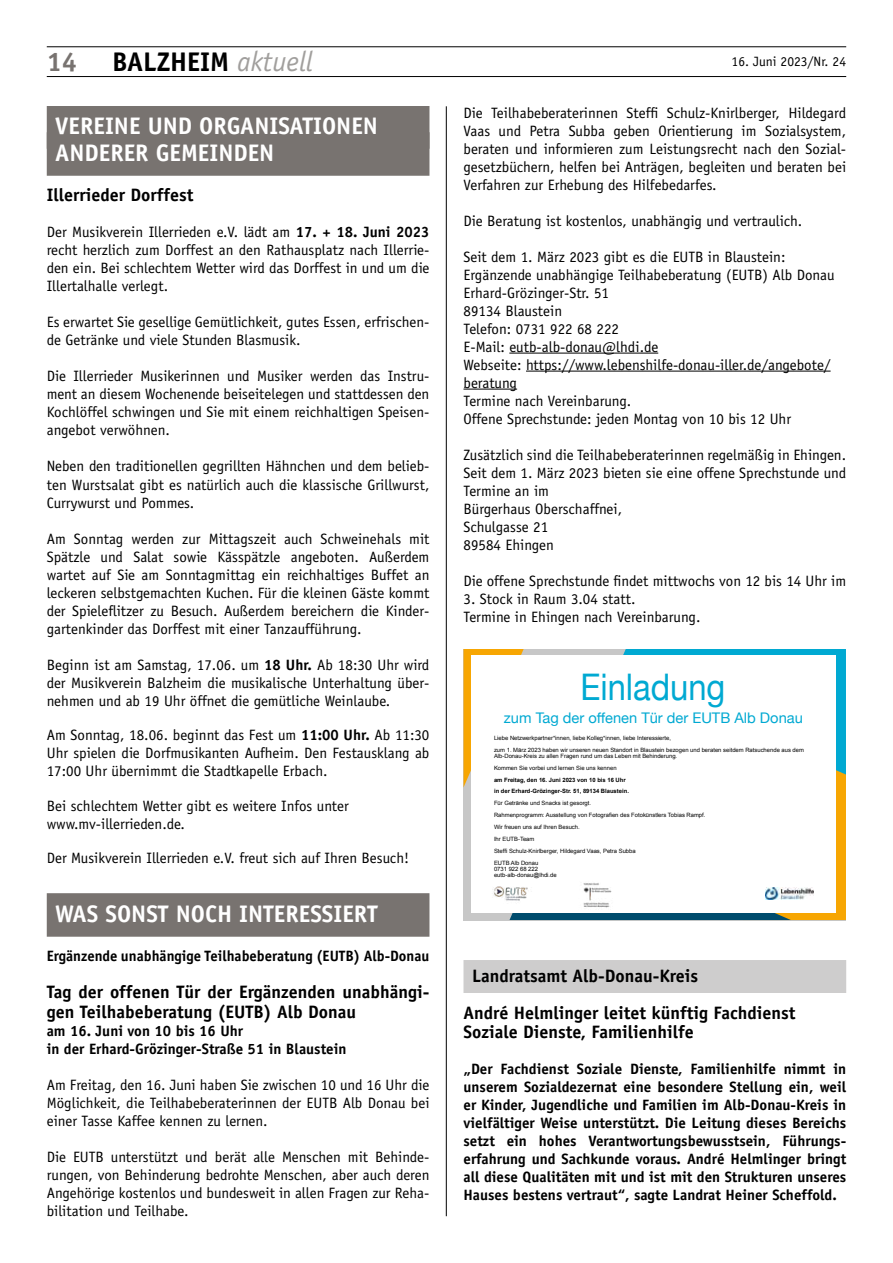
<style>
.page{position:relative;width:893px;height:1263px;background:#fff}
.page>*{position:absolute;margin:0;border:0;box-sizing:border-box;transform-origin:0 0}
.t1{font:36.6px "Helvetica Neue";color:#00a9d2;scale:.89 1}
.t2{font:700 27px "Officina Sans";color:#000}
.t3{font:700 27px "Officina Sans";color:#787370}
.t4{font:700 24px/27px "Officina Sans";color:#fff}
.t5{font:700 18px/36.9px "Officina Sans";color:#000}
.t6{font:15px/18px "Officina Sans";color:#000;text-align:justify}
.t7{font:700 15px/18px "Officina Sans";color:#000;text-align:justify}
.t8{font:14.7px "Helvetica Neue";color:#00a9d2}
.t9{font:13.5px "Officina Sans";color:#000}
.t10{font:5.85px/11.9px "Arial";color:#000}
.t11{font:700 5.85px/11.9px "Arial";color:#000}
.s1{font-weight:400;font-style:italic;font-size:28.35px;color:#a19f9d}
.s2{font-weight:700}
</style>
<div class="page">
<hr style="left:47px;top:76px;width:799px;height:1px;background:#000">
<hr style="left:47px;top:47px;width:799px;height:1px;background:#000">
<hr style="left:446px;top:106px;width:1px;height:1110px;background:#000">
<hr style="left:509px;top:353px;width:149px;height:1px;background:#000">
<hr style="left:526px;top:371px;width:305px;height:1px;background:#000">
<hr style="left:463px;top:389px;width:54px;height:1px;background:#000">
<svg style="left:463px;top:649px;width:61px;height:138px"></svg>
<svg style="left:546px;top:649px;width:300px;height:271px;background:#eead2b"></svg>
<svg style="left:509px;top:912px;width:282px;height:8px;background:#1d5e76"></svg>
<div style="left:615px;top:649px;width:231px;height:125px;background:#00a9d2"></div>
<div style="left:471px;top:655px;width:365px;height:257px;background:#fff"></div>
<img style="left:486px;top:883px;width:132px;height:31px">
<img style="left:765px;top:888px;width:49px;height:12px">
<div style="left:463px;top:960px;width:383px;height:33px;background:#cecdcd"></div>
<div style="left:47px;top:106px;width:382px;height:43px;background:#787370"></div>
<div style="left:47px;top:132px;width:382px;height:44px;background:#787370"></div>
<div style="left:47px;top:894px;width:382px;height:42px;background:#787370"></div>
<h2 class="t3" style="left:47px;top:45px;width:32px">14</h2>
<h2 class="t2" style="left:112px;top:45px;width:202px">BALZHEIM <span class="s1">aktuell</span></h2>
<p class="t9" style="left:732px;top:53px;width:116px">16. Juni 2023/Nr. 24</p>
<p class="t6" style="left:463px;top:104px;width:384px">Die Teilhabeberaterinnen Steffi Schulz-Knirlberger, Hildegard Vaas und Petra Subba geben Orientierung im Sozialsystem, beraten und informieren zum Leistungsrecht nach den Sozial&shy;gesetzbüchern, helfen bei Anträgen, begleiten und beraten bei Verfahren zur Erhebung des Hilfebedarfes.</p>
<p class="t6" style="left:463px;top:212px;width:340px">Die Beratung ist kostenlos, unabhängig und vertraulich.</p>
<p class="t6" style="left:463px;top:248px;width:372px;text-align:left">Seit dem 1. März 2023 gibt es die EUTB in Blaustein:<br>Ergänzende unabhängige Teilhabeberatung (EUTB) Alb Donau Erhard-Grözinger-Str. 51<br>89134 Blaustein<br>Telefon: 0731 922 68 222<br>E-Mail: eutb-alb-donau@lhdi.de<br>Webseite: https://www.lebenshilfe-donau-iller.de/angebote/ beratung<br>Termine nach Vereinbarung.<br>Offene Sprechstunde: jeden Montag von 10 bis 12 Uhr</p>
<p class="t6" style="left:463px;top:446px;width:384px;text-align:left">Zusätzlich sind die Teilhabeberaterinnen regelmäßig in Ehingen.<br>Seit dem 1. März 2023 bieten sie eine offene Sprechstunde und<br>Termine an im<br>Bürgerhaus Oberschaffnei,<br>Schulgasse 21<br>89584 Ehingen</p>
<p class="t6" style="left:463px;top:572px;width:384px">Die offene Sprechstunde findet mittwochs von 12 bis 14 Uhr im</p>
<p class="t6" style="left:463px;top:590px;width:239px">3. Stock in Raum 3.04 statt.<br>Termine in Ehingen nach Vereinbarung.</p>
<h3 class="t4" style="left:55px;top:112px;width:324px">VEREINE UND ORGANISATIONEN<br>ANDERER GEMEINDEN</h3>
<p class="t5" style="left:47px;top:177px;width:148px">Illerrieder Dorffest</p>
<p class="t6" style="left:47px;top:223px;width:384px">Der Musikverein Illerrieden e.V. lädt am <span class="s2">17. + 18. Juni 2023 </span>recht herzlich zum Dorffest an den Rathausplatz nach Illerrie&shy;den ein. Bei schlechtem Wetter wird das Dorffest in und um die Illertalhalle verlegt.</p>
<p class="t6" style="left:47px;top:313px;width:384px">Es erwartet Sie gesellige Gemütlichkeit, gutes Essen, erfrischen&shy;de Getränke und viele Stunden Blasmusik.</p>
<p class="t6" style="left:47px;top:367px;width:384px">Die Illerrieder Musikerinnen und Musiker werden das Instru&shy;ment an diesem Wochenende beiseitelegen und stattdessen den Kochlöffel schwingen und Sie mit einem reichhaltigen Speisen&shy;angebot verwöhnen.</p>
<p class="t6" style="left:47px;top:457px;width:384px">Neben den traditionellen gegrillten Hähnchen und dem belieb&shy;ten Wurstsalat gibt es natürlich auch die klassische Grillwurst, Currywurst und Pommes.</p>
<p class="t6" style="left:47px;top:529px;width:384px">Am Sonntag werden zur Mittagszeit auch Schweinehals mit Spätzle und Salat sowie Kässpätzle angeboten. Außerdem wartet auf Sie am Sonntagmittag ein reichhaltiges Buffet an leckeren selbstgemachten Kuchen. Für die kleinen Gäste kommt der Spieleflitzer zu Besuch. Außerdem bereichern die Kinder&shy;gartenkinder das Dorffest mit einer Tanzaufführung.</p>
<p class="t6" style="left:47px;top:655px;width:384px">Beginn ist am Samstag, 17.06. um <span class="s2">18 Uhr.</span> Ab 18:30 Uhr wird der Musikverein Balzheim die musikalische Unterhaltung über&shy;nehmen und ab 19 Uhr öffnet die gemütliche Weinlaube.</p>
<p class="t6" style="left:47px;top:726px;width:384px">Am Sonntag, 18.06. beginnt das Fest um <span class="s2">11:00 Uhr.</span> Ab 11:30<br>Uhr spielen die Dorfmusikanten Aufheim. Den Festausklang ab 17:00 Uhr übernimmt die Stadtkapelle Erbach.</p>
<p class="t6" style="left:47px;top:796px;width:304px">Bei schlechtem Wetter gibt es weitere Infos unter www.mv-illerrieden.de.</p>
<p class="t6" style="left:47px;top:849px;width:364px">Der Musikverein Illerrieden e.V. freut sich auf Ihren Besuch!</p>
<h1 class="t1" style="left:580px;top:661px;width:164px">Einladung</h1>
<p class="t8" style="left:504px;top:707px;width:300px">zum Tag der offenen Tür der EUTB Alb Donau</p>
<p class="t10" style="left:494px;top:732px;width:311px">Liebe Netzwerkpartner*innen, liebe Kolleg*innen, liebe Interessierte,<br>zum 1. März 2023 haben wir unseren neuen Standort in Blaustein bezogen und beraten seitdem Ratsuchende aus dem</p>
<p class="t10" style="left:494px;top:750px;width:185px">Alb-Donau-Kreis zu allen Fragen rund um das Leben mit Behinderung.<br>Kommen Sie vorbei und lernen Sie uns kennen</p>
<p class="t11" style="left:494px;top:774px;width:136px">am Freitag, den 16. Juni 2023 von 10 bis 16 Uhr in der Erhard-Grözinger-Str. 51, 89134 Blaustein.</p>
<p class="t10" style="left:494px;top:797px;width:213px">Für Getränke und Snacks ist gesorgt.<br>Rahmenprogramm: Ausstellung von Fotografien des Fotokünstlers Tobias Rampf.<br>Wir freuen uns auf Ihren Besuch.<br>Ihr EUTB-Team<br>Steffi Schulz-Knirlberger, Hildegard Vaas, Petra Subba<br>EUTB Alb Donau</p>
<p class="t10" style="left:494px;top:866px;width:64px;line-height:6px">0731 922 68 222 eutb-alb-donau@lhdi.de</p>
<h3 class="t4" style="left:55px;top:900px;width:324px">WAS SONST NOCH INTERESSIERT</h3>
<p class="t7" style="left:47px;top:946px;width:384px">Ergänzende unabhängige Teilhabeberatung (EUTB) Alb-Donau</p>
<p class="t5" style="left:47px;top:982px;width:384px;line-height:19.5px">Tag der offenen Tür der Ergänzenden unabhängi&shy;gen Teilhabeberatung (EUTB) Alb Donau</p>
<p class="t7" style="left:47px;top:1021px;width:301px">am 16. Juni von 10 bis 16 Uhr<br>in der Erhard-Grözinger-Straße 51 in Blaustein</p>
<p class="t6" style="left:47px;top:1076px;width:384px">Am Freitag, den 16. Juni haben Sie zwischen 10 und 16 Uhr die Möglichkeit, die Teilhabeberaterinnen der EUTB Alb Donau bei einer Tasse Kaffee kennen zu lernen.</p>
<p class="t6" style="left:47px;top:1148px;width:384px">Die EUTB unterstützt und berät alle Menschen mit Behinde&shy;rungen, von Behinderung bedrohte Menschen, aber auch deren Angehörige kostenlos und bundesweit in allen Fragen zur Reha&shy;bilitation und Teilhabe.</p>
<p class="t5" style="left:463px;top:957px;width:333px;text-indent:9px">Landratsamt Alb-Donau-Kreis<br>André Helmlinger leitet künftig Fachdienst</p>
<p class="t5" style="left:463px;top:1013px;width:232px">Soziale Dienste, Familienhilfe</p>
<p class="t7" style="left:463px;top:1060px;width:384px">„Der Fachdienst Soziale Dienste, Familienhilfe nimmt in unserem Sozialdezernat eine besondere Stellung ein, weil er Kinder, Jugendliche und Familien im Alb-Donau-Kreis in vielfältiger Weise unterstützt. Die Leitung dieses Bereichs setzt ein hohes Verantwortungsbewusstsein, Führungs&shy;erfahrung und Sachkunde voraus. André Helmlinger bringt all diese Qualitäten mit und ist mit den Strukturen unseres Hauses bestens vertraut“, sagte Landrat Heiner Scheffold.</p>
</div>
